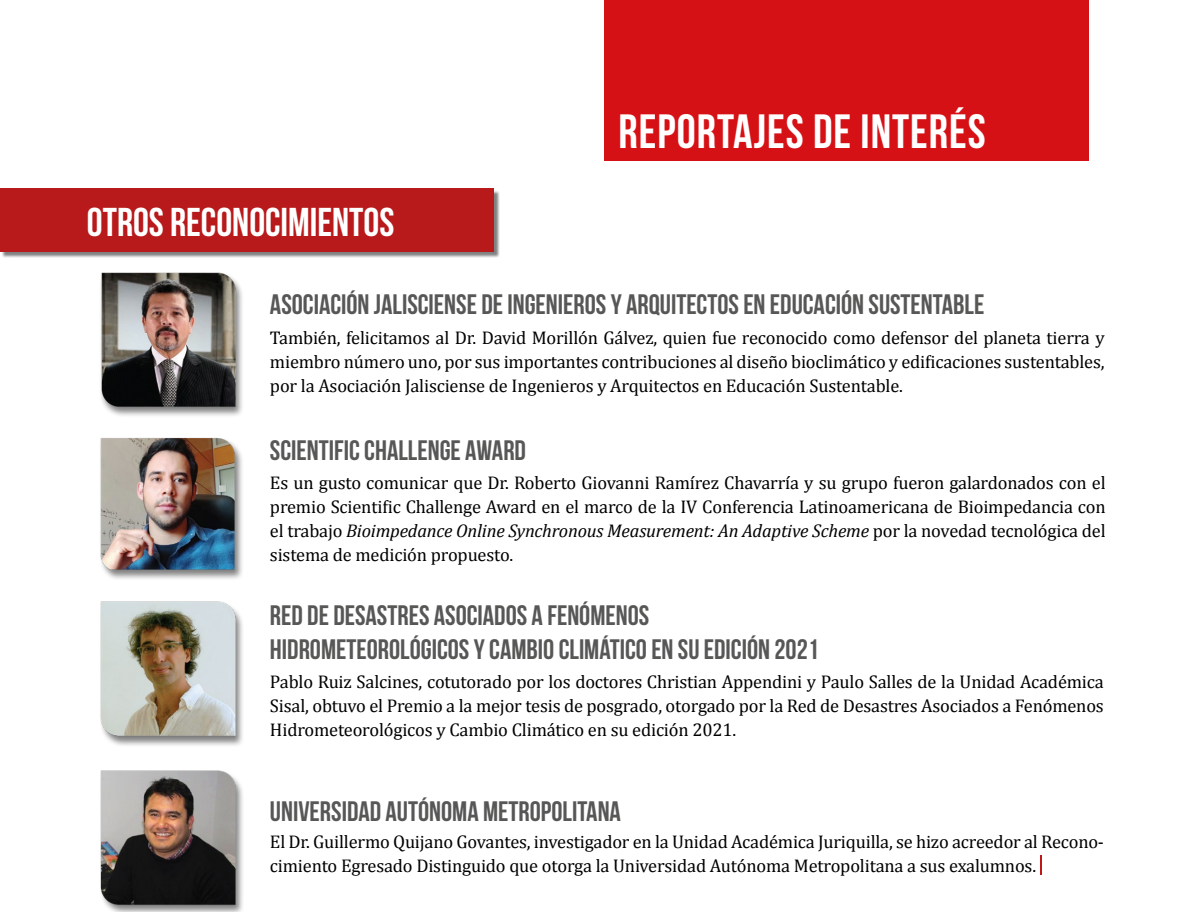
<style>
.page{position:relative;width:1191px;height:912px;background:#fff}
.page>*{position:absolute;margin:0;border:0;box-sizing:border-box;transform-origin:0 0}
.t1{font:700 48px "Bebas Neue";letter-spacing:.02em;color:#fff}
.t2{font:700 40px "Bebas Neue";color:#fff}
.t3{font:700 28px/33.6px "Bebas Neue";color:#575756}
.t4{font:18.4px/24px "Cambria";letter-spacing:-.01em;color:#000;text-align:justify}
.s1{font-style:italic}
</style>
<div class="page">
<div style="left:604px;top:0;width:485px;height:160px;background:#d61116"></div>
<div style="left:1px;top:190px;width:498px;height:68px;background:#000;opacity:.5"></div>
<div style="left:0;top:188px;width:493px;height:64px;background:#b8191b"></div>
<img style="left:85px;top:255px;width:165px;height:161px">
<img style="left:100px;top:437px;width:142px;height:142px">
<img style="left:100px;top:601px;width:143px;height:145px">
<img style="left:100px;top:770px;width:143px;height:141px">
<svg style="left:1040px;top:855px;width:1px;height:19px"></svg>
<h2 class="t2" style="left:87px;top:200px;width:309px">OTROS RECONOCIMIENTOS</h2>
<h1 class="t1" style="left:618px;top:105px;width:368px">REPORTAJES DE INTERÉS</h1>
<h3 class="t3" style="left:270px;top:287px;width:716px">ASOCIACIÓN JALISCIENSE DE INGENIEROS Y ARQUITECTOS EN EDUCACIÓN SUSTENTABLE</h3>
<p class="t4" style="left:270px;top:325px;width:836px">También, felicitamos al Dr. David Morillón Gálvez, quien fue reconocido como defensor del planeta tierra y miembro número uno, por sus importantes contribuciones al diseño bioclimático y edificaciones sustentables, por la Asociación Jalisciense de Ingenieros y Arquitectos en Educación Sustentable.</p>
<h3 class="t3" style="left:270px;top:433px;width:258px">SCIENTIFIC CHALLENGE AWARD</h3>
<p class="t4" style="left:270px;top:470px;width:837px">Es un gusto comunicar que Dr. Roberto Giovanni Ramírez Chavarría y su grupo fueron galardonados con el premio Scientific Challenge Award en el marco de la IV Conferencia Latinoamericana de Bioimpedancia con el trabajo <span class="s1">Bioimpedance Online Synchronous Measurement: An Adaptive Scheme</span> por la novedad tecnológica del sistema de medición propuesto.</p>
<h3 class="t3" style="left:270px;top:598px;width:550px">RED DE DESASTRES ASOCIADOS A FENÓMENOS<br>HIDROMETEOROLÓGICOS Y CAMBIO CLIMÁTICO EN SU EDICIÓN 2021</h3>
<p class="t4" style="left:270px;top:669px;width:835px">Pablo Ruiz Salcines, cotutorado por los doctores Christian Appendini y Paulo Salles de la Unidad Académica Sisal, obtuvo el Premio a la mejor tesis de posgrado, otorgado por la Red de Desastres Asociados a Fenómenos Hidrometeorológicos y Cambio Climático en su edición 2021.</p>
<h3 class="t3" style="left:270px;top:793px;width:352px">UNIVERSIDAD AUTÓNOMA METROPOLITANA</h3>
<p class="t4" style="left:270px;top:829px;width:835px">El Dr. Guillermo Quijano Govantes, investigador en la Unidad Académica Juriquilla, se hizo acreedor al Recono&shy;cimiento Egresado Distinguido que otorga la Universidad Autónoma Metropolitana a sus exalumnos.</p>
</div>
